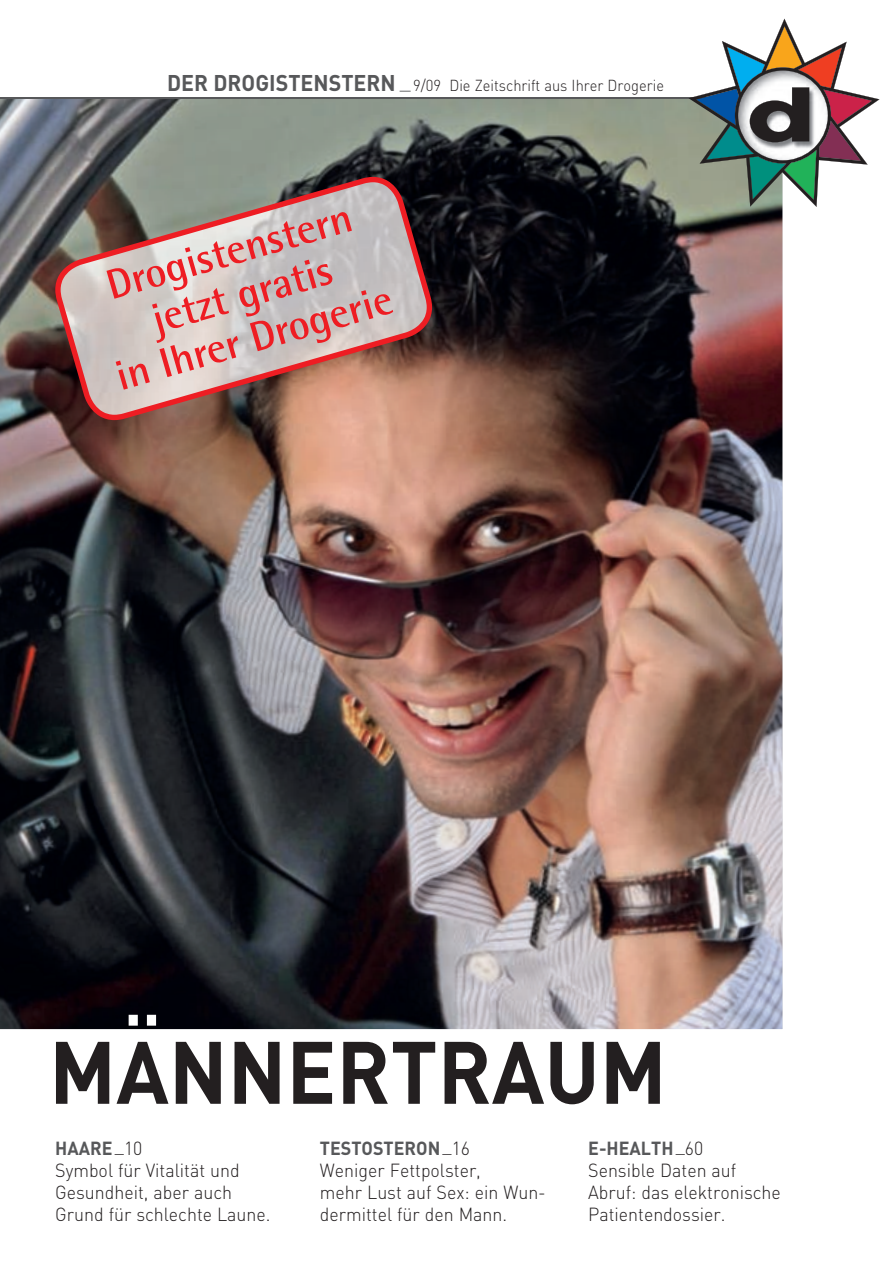
<style>
.page{position:relative;width:893px;height:1263px;background:#fff}
.page>*{position:absolute;margin:0;border:0;box-sizing:border-box;transform-origin:0 0}
.t1{font:700 87px "DIN";color:#231f20;scale:.95 1}
.t2{font:700 87px "DIN";color:#fff;scale:.95 1}
.t3{font:700 42px/45px "Rotis Semi Sans";color:#ee1d23;text-align:center}
.t4{font:300 18.75px/21.8px "DIN";color:#231f20;scale:.95 1}
.t5{font:300 15.75px "DIN";color:#231f20;scale:.95 1}
.s1{font-weight:700;font-size:22.5px;color:#57585a}
.s2{font-weight:700;color:#57585a}
</style>
<div class="page">
<img style="left:0;top:99px;width:782px;height:930px">
<hr style="left:0;top:97px;width:783px;height:2px;background:#57585a">
<svg style="left:689px;top:19px;width:190px;height:188px"></svg>
<img style="left:51px;top:179px;width:386px;height:240px">
<svg style="left:55px;top:177px;width:377px;height:243px;background:#b29b96"></svg>
<p class="t5" style="left:167px;top:76px;width:525px"><span class="s1">DER DROGISTENSTERN</span> <sup>_</sup>9/09 Die Zeitschrift aus Ihrer Drogerie</p>
<h2 class="t3" style="left:86px;top:268px;width:287px;rotate:-16deg">Drogistenstern jetzt gratis<br>in Ihrer Drogerie</h2>
<h1 class="t2" style="left:116px;top:1005px;width:57px">Ä</h1>
<h1 class="t1" style="left:49px;top:1015px;width:652px">MANNERTRAUM</h1>
<p class="t4" style="left:588px;top:1137px;width:204px"><span class="s2">E-HEALTH</span>_60<br>Sensible Daten auf<br>Abruf: das elektronische<br>Patientendossier.</p>
<p class="t4" style="left:320px;top:1137px;width:239px"><span class="s2">TESTOSTERON</span> _16<br>Weniger Fettpolster,<br>mehr Lust auf Sex: ein Wun&shy;dermittel für den Mann.</p>
<p class="t4" style="left:55px;top:1138px;width:228px"><span class="s2">HAARE</span> _10<br>Symbol für Vitalität und<br>Gesundheit, aber auch<br>Grund für schlechte Laune.</p>
</div>
